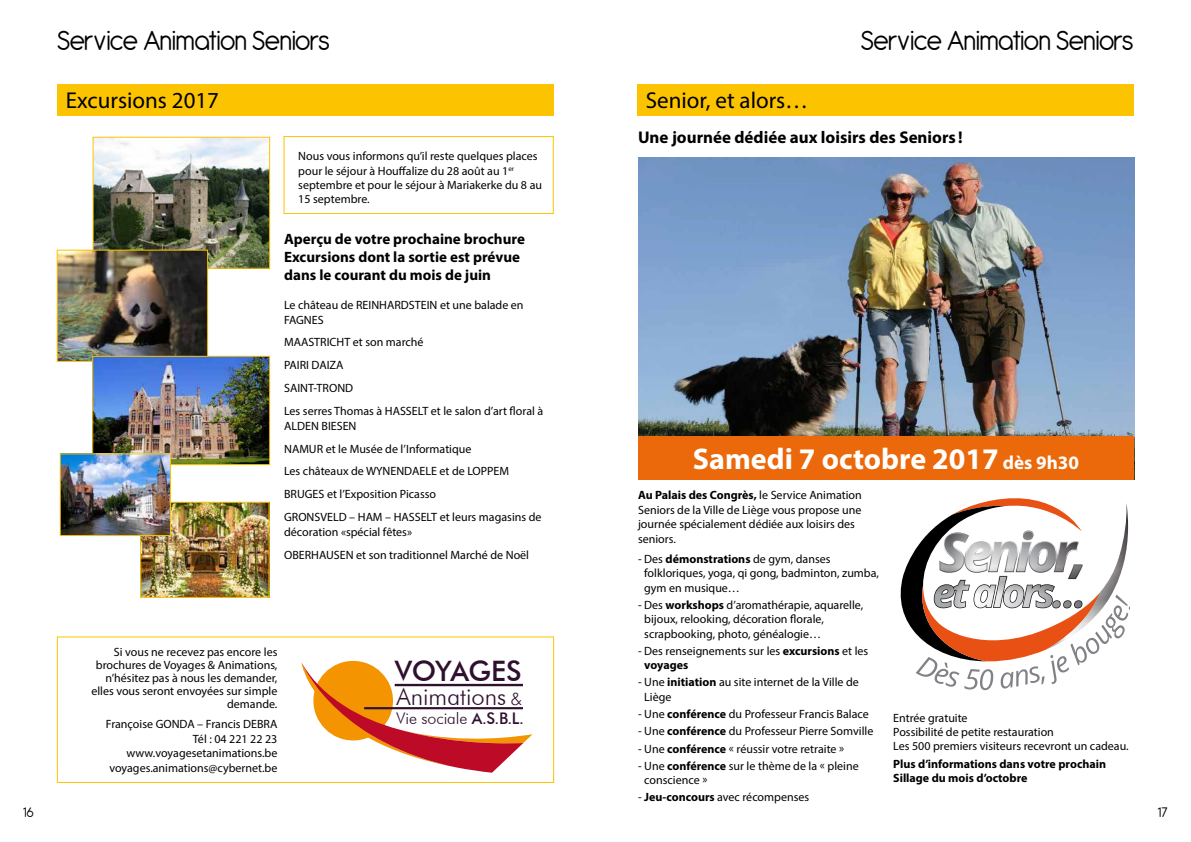
<style>
.page{position:relative;width:1191px;height:842px;background:#fff}
.page>*{position:absolute;margin:0;border:0;box-sizing:border-box;transform-origin:0 0}
.t1{font:30px "Antipasto";letter-spacing:-.04em;color:#000;scale:.95 1}
.t2{font:700 30px "Myriad Pro";color:#fff}
.t3{font:500 28.2px "Futura BT";letter-spacing:-.015em;color:#2f112f}
.t4{font:300 23.7px "Futura BT";color:#2f112f}
.t5{font:23px "Myriad Pro";color:#000}
.t6{font:300 17.3px "Futura BT";color:#2f112f}
.t7{font:700 17px "Myriad Pro";color:#000}
.t8{font:300 16px "Futura BT";letter-spacing:-.005em;color:#2f112f}
.t9{font:700 15px/18px "Myriad Pro";color:#000}
.t10{font:15px "Antipasto";color:#000}
.t11{font:12px/14.4px "Myriad Pro";color:#000}
.t12{font:700 12px/14.4px "Myriad Pro";color:#000}
.s1{font-weight:500}
.s2{font-size:19px}
.s3{font-weight:700}
</style>
<div class="page">
<div style="left:57px;top:84px;width:496px;height:31px;background:#fcc400"></div>
<svg style="left:301px;top:662px;width:231px;height:111px"></svg>
<hr style="left:395px;top:684px;width:128px;height:2px;background:#2f112f">
<hr style="left:364px;top:707px;width:159px;height:2px;background:#2f112f">
<div style="left:57px;top:636px;width:497px;height:147px;border:1px solid #fcc400"></div>
<img style="left:95px;top:139px;width:173px;height:128px">
<div style="left:93px;top:137px;width:177px;height:132px;border:1px solid #fcc400"></div>
<img style="left:59px;top:252px;width:147px;height:108px">
<div style="left:57px;top:250px;width:151px;height:112px;border:1px solid #fcc400"></div>
<img style="left:94px;top:358px;width:174px;height:105px">
<div style="left:92px;top:356px;width:178px;height:109px;border:1px solid #fcc400"></div>
<img style="left:142px;top:504px;width:125px;height:92px">
<div style="left:140px;top:502px;width:129px;height:96px;border:1px solid #fcc400"></div>
<img style="left:62px;top:455px;width:107px;height:79px">
<div style="left:60px;top:453px;width:111px;height:83px;border:1px solid #fcc400"></div>
<div style="left:283px;top:136px;width:271px;height:78px;border:1px solid #fcc400"></div>
<div style="left:637px;top:84px;width:496px;height:31px;background:#fcc400"></div>
<svg style="left:900px;top:498px;width:229px;height:192px"></svg>
<img style="left:638px;top:157px;width:496px;height:322px">
<div style="left:638px;top:436px;width:495px;height:43px;background:#eb690b"></div>
<h1 class="t1" style="left:57px;top:23px;width:289px">Service Animation Seniors</h1>
<h1 class="t1" style="left:860px;top:23px;width:289px">Service Animation Seniors</h1>
<h3 class="t5" style="left:66px;top:86px;width:155px">Excursions 2017</h3>
<p class="t11" style="left:298px;top:149px;width:245px">Nous vous informons qu’il reste quelques places pour le séjour à Houffalize du 28 août au 1<sup>er </sup>septembre et pour le séjour à Mariakerke du 8 au 15 septembre.</p>
<p class="t9" style="left:284px;top:230px;width:242px">Aperçu de votre prochaine brochure<br>Excursions dont la sortie est prévue dans le courant du mois de juin</p>
<p class="t11" style="left:284px;top:298px;width:241px">Le château de REINHARDSTEIN et une balade en<br>FAGNES</p>
<p class="t11" style="left:284px;top:331px;width:261px;line-height:22.9px">MAASTRICHT et son marché<br>PAIRI DAIZA<br>SAINT-TROND<br>Les serres Thomas à HASSELT et le salon d’art floral à</p>
<p class="t11" style="left:284px;top:414px;width:259px;line-height:22.9px">ALDEN BIESEN<br>NAMUR et le Musée de l’Informatique<br>Les châteaux de WYNENDAELE et de LOPPEM<br>BRUGES et l’Exposition Picasso<br>GRONSVELD – HAM – HASSELT et leurs magasins de</p>
<p class="t11" style="left:284px;top:520px;width:246px;line-height:22.9px">décoration «spécial fêtes»<br>OBERHAUSEN et son traditionnel Marché de Noël</p>
<p class="t11" style="left:91px;top:646px;width:188px;line-height:13px;text-align:right">Si vous ne recevez pas encore les brochures de Voyages &amp; Animations, n’hésitez pas à nous les demander, elles vous seront envoyées sur simple demande.</p>
<p class="t11" style="left:106px;top:717px;width:173px;text-align:right">Françoise GONDA – Francis DEBRA<br>Tél : 04 221 22 23 www.voyagesetanimations.be voyages.animations@cybernet.be</p>
<h2 class="t3" style="left:395px;top:654px;width:128px">VOYAGES</h2>
<h3 class="t4" style="left:396px;top:682px;width:111px">Animations</h3>
<h3 class="t8" style="left:396px;top:709px;width:129px">Vie sociale <span class="s1">A.S.B.L.</span></h3>
<h3 class="t6" style="left:511px;top:688px;width:13px">&amp;</h3>
<h3 class="t5" style="left:646px;top:86px;width:164px">Senior, et alors…</h3>
<h3 class="t7" style="left:638px;top:127px;width:326px">Une journée dédiée aux loisirs des Seniors !</h3>
<h1 class="t2" style="left:693px;top:439px;width:388px">Samedi 7 octobre 2017 <span class="s2">dès 9h30</span></h1>
<p class="t11" style="left:638px;top:488px;width:225px"><span class="s3">Au Palais des Congrès,</span> le Service Animation Seniors de la Ville de Liège vous propose une journée spécialement dédiée aux loisirs des seniors.</p>
<p class="t11" style="left:644px;top:551px;width:236px;text-indent:-6px">- Des <span class="s3">démonstrations</span> de gym, danses folkloriques, yoga, qi gong, badminton, zumba, gym en musique…</p>
<p class="t11" style="left:644px;top:597px;width:220px;text-indent:-6px">- Des <span class="s3">workshops</span> d’aromathérapie, aquarelle, bijoux, relooking, décoration florale, scrapbooking, photo, généalogie…</p>
<p class="t11" style="left:644px;top:643px;width:226px;text-indent:-6px">- Des renseignements sur les <span class="s3">excursions</span> et les <span class="s3">voyages</span></p>
<p class="t11" style="left:644px;top:675px;width:216px;text-indent:-6px">- Une <span class="s3">initiation</span> au site internet de la Ville de<br>Liège</p>
<p class="t11" style="left:638px;top:707px;width:232px">- Une <span class="s3">conférence</span> du Professeur Francis Balace</p>
<p class="t11" style="left:638px;top:724px;width:237px">- Une <span class="s3">conférence</span> du Professeur Pierre Somville</p>
<p class="t11" style="left:638px;top:741px;width:208px">- Une <span class="s3">conférence</span> « réussir votre retraite »</p>
<p class="t11" style="left:644px;top:758px;width:216px;text-indent:-6px">- Une <span class="s3">conférence</span> sur le thème de la « pleine conscience »</p>
<p class="t11" style="left:638px;top:790px;width:173px">- <span class="s3">Jeu-concours</span> avec récompenses</p>
<p class="t11" style="left:893px;top:710px;width:237px">Entrée gratuite<br>Possibilité de petite restauration<br>Les 500 premiers visiteurs recevront un cadeau.</p>
<p class="t12" style="left:893px;top:756px;width:214px">Plus d’informations dans votre prochain<br>Sillage du mois d’octobre</p>
<p class="t10" style="left:23px;top:804px;width:13px">16</p>
<p class="t10" style="left:1157px;top:804px;width:12px">17</p>
</div>
